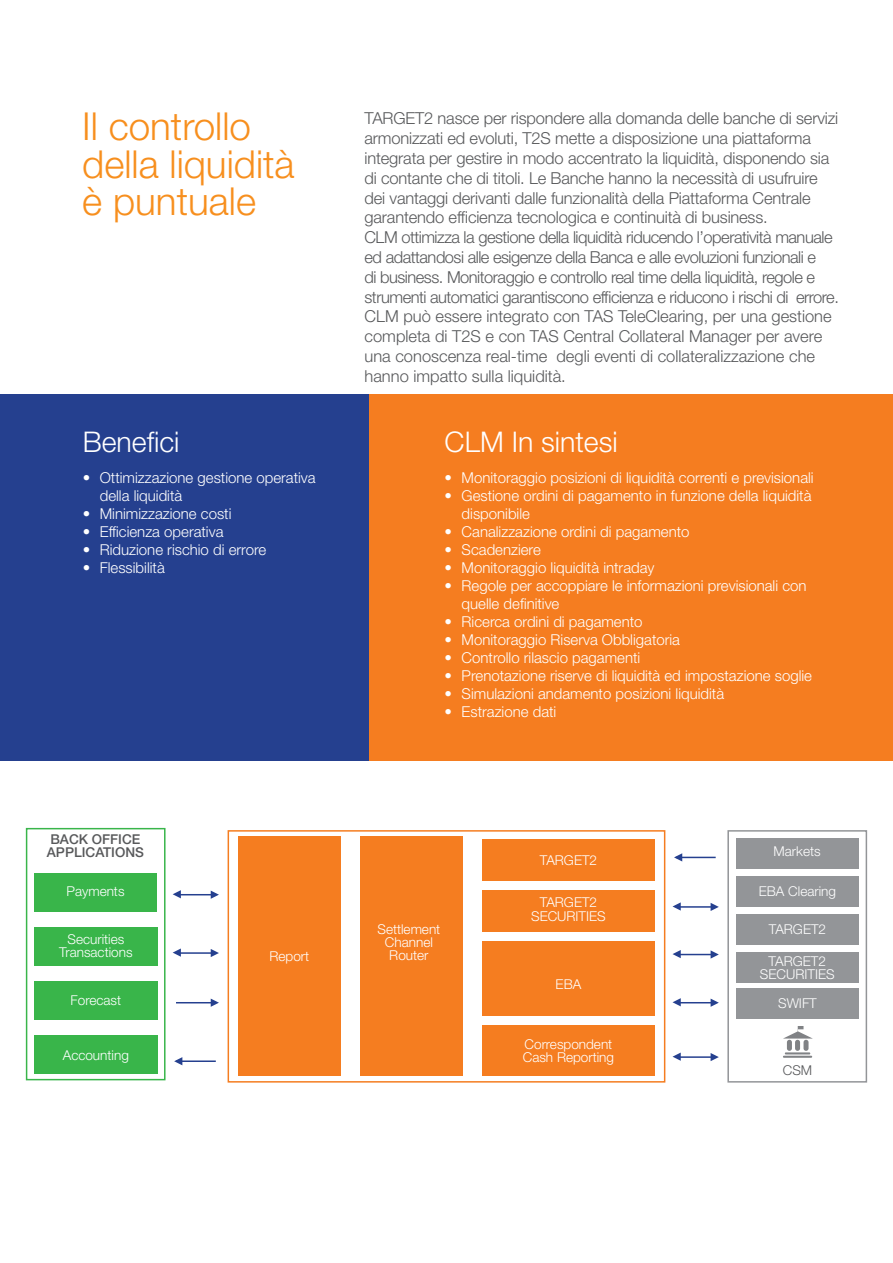
<style>
.page{position:relative;width:893px;height:1263px;background:#fff}
.page>*{position:absolute;margin:0;border:0;box-sizing:border-box;transform-origin:0 0}
.t1{font:300 38.55px/37.5px "Helvetica Neue LT Std";color:#f78f1e}
.t2{font:300 28.5px "Helvetica Neue LT Std";color:#fff}
.t3{font:300 16.5px/19.8px "Helvetica Neue LT Std";letter-spacing:-.01em;color:#58595b}
.t4{font:300 15px/18px "Helvetica Neue LT Std";color:#fff}
.t5{font:300 13.5px/13.2px "Helvetica Neue LT Std";color:#fff;text-align:center}
.t6{font:500 13.5px/13.2px "Helvetica Neue LT Std";color:#58595b}
.t7{font:300 13.5px "Helvetica Neue LT Std";color:#58595b}
</style>
<div class="page">
<div style="left:228px;top:830px;width:437px;height:252px;border:2px solid #f57d20"></div>
<div style="left:727px;top:830px;width:140px;height:252px;border:2px solid #939598"></div>
<div style="left:26px;top:828px;width:140px;height:252px;border:2px solid #fff"></div>
<div style="left:0;top:394px;width:373px;height:366px;background:#25408f"></div>
<div style="left:369px;top:394px;width:524px;height:366px;background:#f57d20"></div>
<hr style="left:176px;top:894px;width:40px;height:1px;background:#25408f">
<svg style="left:211px;top:890px;width:8px;height:9px"></svg>
<svg style="left:173px;top:890px;width:8px;height:8px"></svg>
<hr style="left:176px;top:952px;width:40px;height:2px;background:#25408f">
<svg style="left:211px;top:949px;width:8px;height:8px"></svg>
<svg style="left:173px;top:948px;width:8px;height:9px"></svg>
<hr style="left:176px;top:1002px;width:40px;height:1px;background:#25408f">
<svg style="left:211px;top:998px;width:8px;height:9px"></svg>
<hr style="left:176px;top:1060px;width:40px;height:2px;background:#25408f">
<svg style="left:174px;top:1057px;width:8px;height:8px"></svg>
<hr style="left:676px;top:857px;width:40px;height:1px;background:#25408f">
<svg style="left:674px;top:853px;width:8px;height:8px"></svg>
<hr style="left:676px;top:906px;width:40px;height:2px;background:#25408f">
<svg style="left:711px;top:903px;width:8px;height:8px"></svg>
<svg style="left:672px;top:902px;width:9px;height:8px"></svg>
<hr style="left:676px;top:954px;width:40px;height:1px;background:#25408f">
<svg style="left:711px;top:950px;width:8px;height:8px"></svg>
<svg style="left:672px;top:950px;width:9px;height:8px"></svg>
<hr style="left:676px;top:1002px;width:40px;height:1px;background:#25408f">
<svg style="left:711px;top:999px;width:8px;height:8px"></svg>
<svg style="left:672px;top:998px;width:9px;height:8px"></svg>
<hr style="left:676px;top:1056px;width:40px;height:2px;background:#25408f">
<svg style="left:711px;top:1053px;width:8px;height:8px"></svg>
<svg style="left:672px;top:1052px;width:9px;height:9px"></svg>
<div style="left:34px;top:873px;width:123px;height:38px;background:#39b54a"></div>
<div style="left:34px;top:927px;width:123px;height:38px;background:#39b54a"></div>
<div style="left:34px;top:981px;width:123px;height:39px;background:#39b54a"></div>
<div style="left:34px;top:1036px;width:123px;height:38px;background:#39b54a"></div>
<hr style="left:783px;top:1056px;width:29px;height:2px;background:#808285">
<hr style="left:785px;top:1052px;width:25px;height:2px;background:#808285">
<div style="left:787px;top:1040px;width:5px;height:11px;background:#808285;border-radius:3px"></div>
<div style="left:795px;top:1040px;width:5px;height:11px;background:#808285;border-radius:3px"></div>
<div style="left:803px;top:1040px;width:5px;height:11px;background:#808285;border-radius:3px"></div>
<svg style="left:784px;top:1026px;width:28px;height:12px"></svg>
<div style="left:736px;top:838px;width:122px;height:31px;background:#939598"></div>
<div style="left:736px;top:876px;width:123px;height:31px;background:#939598"></div>
<div style="left:736px;top:914px;width:123px;height:31px;background:#939598"></div>
<div style="left:736px;top:952px;width:123px;height:30px;background:#939598"></div>
<div style="left:736px;top:988px;width:123px;height:30px;background:#939598"></div>
<div style="left:238px;top:837px;width:103px;height:239px;background:#f57d20"></div>
<div style="left:360px;top:837px;width:103px;height:239px;background:#f57d20"></div>
<div style="left:482px;top:839px;width:173px;height:42px;background:#f57d20"></div>
<div style="left:482px;top:890px;width:173px;height:42px;background:#f57d20"></div>
<div style="left:482px;top:941px;width:173px;height:75px;background:#f57d20"></div>
<div style="left:482px;top:1025px;width:173px;height:51px;background:#f57d20"></div>
<h1 class="t1" style="left:82px;top:107px;width:214px">Il controllo della liquidità è puntuale</h1>
<p class="t3" style="left:364px;top:108px;width:476px">TARGET2 nasce per rispondere alla domanda delle banche di servizi armonizzati ed evoluti, T2S mette a disposizione una piattaforma integrata per gestire in modo accentrato la liquidità, disponendo sia di contante che di titoli. Le Banche hanno la necessità di usufruire dei vantaggi derivanti dalle funzionalità della Piattaforma Centrale garantendo efficienza tecnologica e continuità di business.<br>CLM ottimizza la gestione della liquidità riducendo l’operatività manuale ed adattandosi alle esigenze della Banca e alle evoluzioni funzionali e<br>di business. Monitoraggio e controllo real time della liquidità, regole e strumenti automatici garantiscono efficienza e riducono i rischi di errore.<br>CLM può essere integrato con TAS TeleClearing, per una gestione completa di T2S e con TAS Central Collateral Manager per avere una conoscenza real-time degli eventi di collateralizzazione che hanno impatto sulla liquidità.</p>
<h2 class="t2" style="left:83px;top:424px;width:98px">Benefici</h2>
<p class="t4" style="left:100px;top:468px;width:217px;text-indent:-17px">• Ottimizzazione gestione operativa della liquidità</p>
<p class="t4" style="left:83px;top:504px;width:150px">• Minimizzazione costi</p>
<p class="t4" style="left:83px;top:522px;width:142px">• Efficienza operativa</p>
<p class="t4" style="left:83px;top:540px;width:185px">• Riduzione rischio di errore</p>
<p class="t4" style="left:83px;top:558px;width:83px">• Flessibilità</p>
<p class="t6" style="left:47px;top:832px;width:99px">BACK OFFICE<br>APPLICATIONS</p>
<p class="t5" style="left:66px;top:884px;width:60px">Payments</p>
<p class="t5" style="left:59px;top:932px;width:75px">Securities<br>Transactions</p>
<p class="t5" style="left:71px;top:994px;width:52px">Forecast</p>
<p class="t5" style="left:63px;top:1048px;width:68px">Accounting</p>
<p class="t5" style="left:269px;top:949px;width:41px">Report</p>
<h2 class="t2" style="left:445px;top:424px;width:175px">CLM In sintesi</h2>
<p class="t4" style="left:445px;top:468px;width:371px">• Monitoraggio posizioni di liquidità correnti e previsionali</p>
<p class="t4" style="left:462px;top:486px;width:351px;text-indent:-17px">• Gestione ordini di pagamento in funzione della liquidità disponibile</p>
<p class="t4" style="left:445px;top:522px;width:246px">• Canalizzazione ordini di pagamento</p>
<p class="t4" style="left:445px;top:540px;width:98px">• Scadenziere</p>
<p class="t4" style="left:445px;top:558px;width:211px">• Monitoraggio liquidità intraday</p>
<p class="t4" style="left:462px;top:576px;width:346px;text-indent:-17px">• Regole per accoppiare le informazioni previsionali con quelle definitive</p>
<p class="t4" style="left:445px;top:612px;width:199px">• Ricerca ordini di pagamento</p>
<p class="t4" style="left:445px;top:630px;width:237px">• Monitoraggio Riserva Obbligatoria</p>
<p class="t4" style="left:445px;top:648px;width:197px">• Controllo rilascio pagamenti</p>
<p class="t4" style="left:445px;top:666px;width:369px">• Prenotazione riserve di liquidità ed impostazione soglie</p>
<p class="t4" style="left:445px;top:684px;width:281px">• Simulazioni andamento posizioni liquidità</p>
<p class="t4" style="left:445px;top:702px;width:113px">• Estrazione dati</p>
<p class="t5" style="left:377px;top:922px;width:64px">Settlement<br>Channel<br>Router</p>
<p class="t5" style="left:540px;top:854px;width:59px">TARGET2</p>
<p class="t5" style="left:531px;top:896px;width:76px">TARGET2<br>SECURITIES</p>
<p class="t5" style="left:556px;top:977px;width:27px">EBA</p>
<p class="t5" style="left:523px;top:1037px;width:93px;text-align:left">Correspondent<br>Cash Reporting</p>
<p class="t5" style="left:774px;top:844px;width:48px">Markets</p>
<p class="t5" style="left:759px;top:884px;width:79px">EBA Clearing</p>
<p class="t5" style="left:769px;top:922px;width:59px">TARGET2</p>
<p class="t5" style="left:769px;top:954px;width:59px">TARGET2</p>
<p class="t5" style="left:760px;top:967px;width:9px">securities</p>
<p class="t5" style="left:778px;top:996px;width:40px">SWIFT</p>
<p class="t7" style="left:783px;top:1061px;width:31px">CSM</p>
</div>
